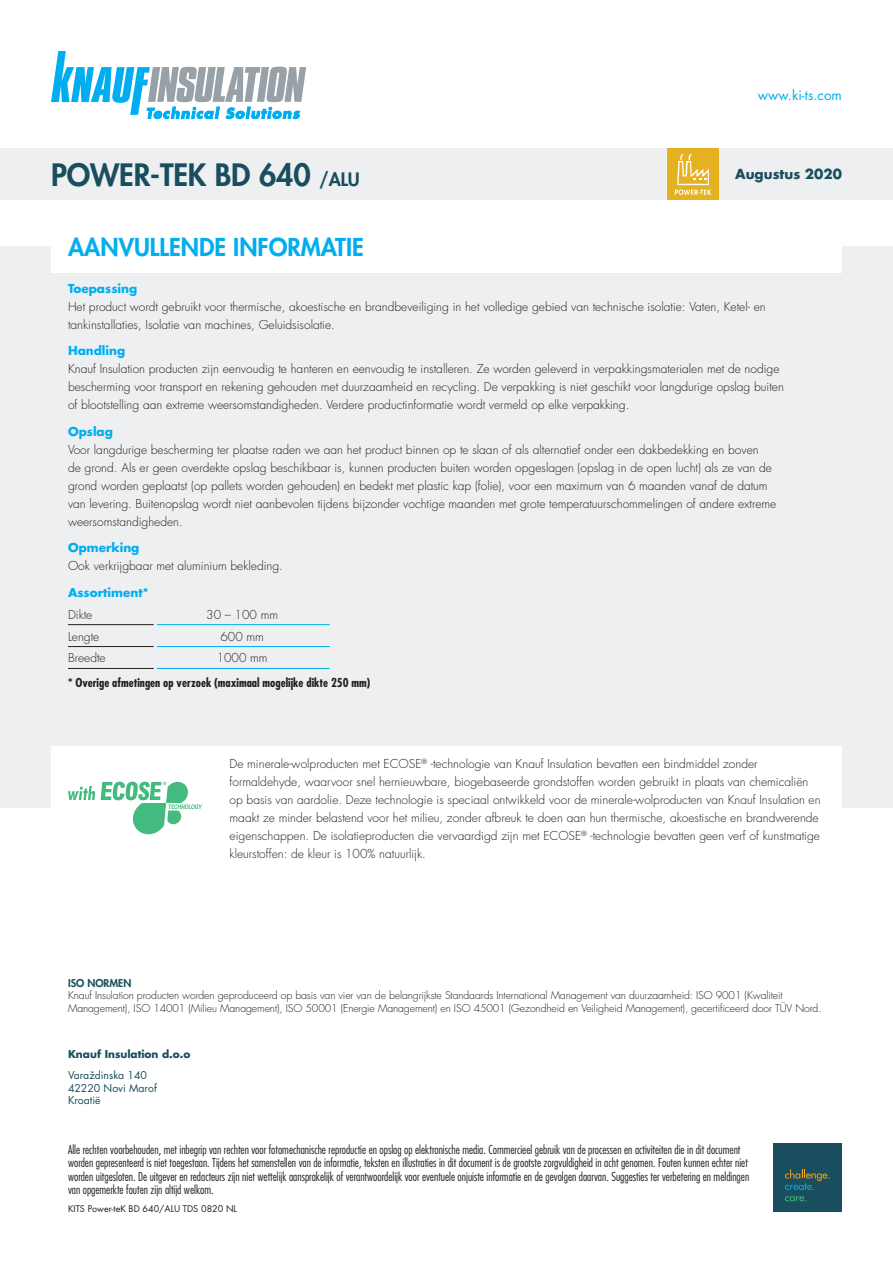
<style>
.page{position:relative;width:893px;height:1263px;background:#fff}
.page>*{position:absolute;margin:0;border:0;box-sizing:border-box;transform-origin:0 0}
.t1{font:800 30px "Futura Std";letter-spacing:-.005em;color:#184e5d}
.t2{font:800 24px "Futura Std";color:#00aeef}
.t3{font:13.5px "Futura Std";color:#00aeef}
.t4{font:700 13.5px "Futura Std";color:#184e5d}
.t5{font:300 12px/18px "Futura Std";color:#231f20}
.t6{font:300 condensed 12px/13.5px "Futura Std";color:#231f20}
.t7{font:700 condensed 12px "Futura Std";color:#231f20}
.t8{font:700 12px "Futura Std";color:#00aeef}
.t9{font:300 10.5px/12.8px "Futura Std";letter-spacing:-.01em;color:#231f20}
.t10{font:10.5px/12.6px "Futura Std";color:#184e5d}
.t11{font:700 10.5px "Futura Std";color:#184e5d}
.t12{font:800 10.5px "Futura Std";color:#184e5d}
.t13{font:9px "Futura Std";color:#231f20}
.s1{font-size:18px}
</style>
<div class="page">
<div style="left:774px;top:1144px;width:68px;height:68px;background:#184e5d"></div>
<svg style="left:785px;top:1169px;width:45px;height:21px"></svg>
<svg style="left:785px;top:1196px;width:21px;height:5px"></svg>
<div style="left:0;top:247px;width:893px;height:561px;background:#edeff1"></div>
<hr style="left:157px;top:624px;width:173px;height:1px;background:#00aeef">
<hr style="left:157px;top:646px;width:173px;height:1px;background:#00aeef">
<hr style="left:157px;top:668px;width:173px;height:1px;background:#00aeef">
<hr style="left:68px;top:624px;width:86px;height:1px;background:#231f20">
<hr style="left:68px;top:646px;width:86px;height:1px;background:#231f20">
<hr style="left:68px;top:668px;width:86px;height:1px;background:#231f20">
<div style="left:51px;top:746px;width:791px;height:124px;background:#fff"></div>
<svg style="left:68px;top:786px;width:27px;height:14px"></svg>
<svg style="left:101px;top:782px;width:101px;height:52px"></svg>
<svg style="left:51px;top:51px;width:255px;height:68px"></svg>
<div style="left:0;top:149px;width:893px;height:51px;background:#edeff1"></div>
<div style="left:668px;top:149px;width:51px;height:51px;background:#e6b120"></div>
<svg style="left:675px;top:154px;width:36px;height:41px"></svg>
<div style="left:51px;top:221px;width:791px;height:51px;background:#fff"></div>
<h1 class="t1" style="left:51px;top:156px;width:310px">POWER-TEK BD 640 <span class="s1">/ALU</span></h1>
<h2 class="t2" style="left:68px;top:232px;width:297px">AANVULLENDE INFORMATIE</h2>
<p class="t3" style="left:758px;top:86px;width:85px">www.ki-ts.com</p>
<p class="t4" style="left:735px;top:165px;width:108px">Augustus 2020</p>
<p class="t8" style="left:68px;top:280px;width:71px">Toepassing</p>
<p class="t5" style="left:68px;top:298px;width:699px">Het product wordt gebruikt voor thermische, akoestische en brandbeveiliging in het volledige gebied van technische isolatie: Vaten, Ketel- en tankinstallaties, Isolatie van machines, Geluidsisolatie.</p>
<p class="t8" style="left:68px;top:343px;width:59px">Handling</p>
<p class="t5" style="left:68px;top:360px;width:717px">Knauf Insulation producten zijn eenvoudig te hanteren en eenvoudig te installeren. Ze worden geleverd in verpakkingsmaterialen met de nodige bescherming voor transport en rekening gehouden met duurzaamheid en recycling. De verpakking is niet geschikt voor langdurige opslag buiten of blootstelling aan extreme weersomstandigheden. Verdere productinformatie wordt vermeld op elke verpakking.</p>
<p class="t8" style="left:68px;top:423px;width:46px">Opslag</p>
<p class="t5" style="left:68px;top:441px;width:710px">Voor langdurige bescherming ter plaatse raden we aan het product binnen op te slaan of als alternatief onder een dakbedekking en boven<br>de grond. Als er geen overdekte opslag beschikbaar is, kunnen producten buiten worden opgeslagen (opslag in de open lucht) als ze van de grond worden geplaatst (op pallets worden gehouden) en bedekt met plastic kap (folie), voor een maximum van 6 maanden vanaf de datum van levering. Buitenopslag wordt niet aanbevolen tijdens bijzonder vochtige maanden met grote temperatuurschommelingen of andere extreme weersomstandigheden.</p>
<p class="t8" style="left:68px;top:540px;width:73px">Opmerking</p>
<p class="t5" style="left:68px;top:557px;width:216px">Ook verkrijgbaar met aluminium bekleding.</p>
<p class="t8" style="left:68px;top:584px;width:82px">Assortiment*</p>
<p class="t5" style="left:68px;top:606px;width:26px">Dikte</p>
<p class="t5" style="left:206px;top:606px;width:73px">30 – 100 mm</p>
<p class="t5" style="left:68px;top:627px;width:33px">Lengte</p>
<p class="t5" style="left:220px;top:627px;width:45px">600 mm</p>
<p class="t5" style="left:68px;top:649px;width:39px">Breedte</p>
<p class="t5" style="left:217px;top:649px;width:52px">1000 mm</p>
<p class="t7" style="left:68px;top:675px;width:304px">* Overige afmetingen op verzoek (maximaal mogelijke dikte 250 mm)</p>
<p class="t5" style="left:230px;top:755px;width:592px">De minerale-wolproducten met ECOSE<sup>®</sup> -technologie van Knauf Insulation bevatten een bindmiddel zonder formaldehyde, waarvoor snel hernieuwbare, biogebaseerde grondstoffen worden gebruikt in plaats van chemicaliën op basis van aardolie. Deze technologie is speciaal ontwikkeld voor de minerale-wolproducten van Knauf Insulation en maakt ze minder belastend voor het milieu, zonder afbreuk te doen aan hun thermische, akoestische en brandwerende eigenschappen. De isolatieproducten die vervaardigd zijn met ECOSE<sup>®</sup> -technologie bevatten geen verf of kunstmatige kleurstoffen: de kleur is 100% natuurlijk.</p>
<p class="t12" style="left:68px;top:976px;width:65px">ISO NORMEN</p>
<p class="t9" style="left:68px;top:989px;width:755px">Knauf Insulation producten worden geproduceerd op basis van vier van de belangrijkste Standaards International Management van duurzaamheid: ISO 9001 (Kwaliteit<br>Management), ISO 14001 (Milieu Management), ISO 50001 (Energie Management) en ISO 45001 (Gezondheid en Veiligheid Management), gecertificeerd door TÜV Nord.</p>
<p class="t11" style="left:68px;top:1047px;width:124px">Knauf Insulation d.o.o</p>
<p class="t10" style="left:68px;top:1069px;width:90px">Varaždinska 140<br>42220 Novi Marof<br>Kroatië</p>
<p class="t6" style="left:68px;top:1142px;width:683px">Alle rechten voorbehouden, met inbegrip van rechten voor fotomechanische reproductie en opslag op elektronische media. Commercieel gebruik van de processen en activiteiten die in dit document worden gepresenteerd is niet toegestaan. Tijdens het samenstellen van de informatie, teksten en illustraties in dit document is de grootste zorgvuldigheid in acht genomen. Fouten kunnen echter niet worden uitgesloten. De uitgever en redacteurs zijn niet wettelijk aansprakelijk of verantwoordelijk voor eventuele onjuiste informatie en de gevolgen daarvan. Suggesties ter verbetering en meldingen van opgemerkte fouten zijn altijd welkom.</p>
<p class="t13" style="left:68px;top:1203px;width:170px">KITS Power-teK BD 640/ALU TDS 0820 NL</p>
</div>
